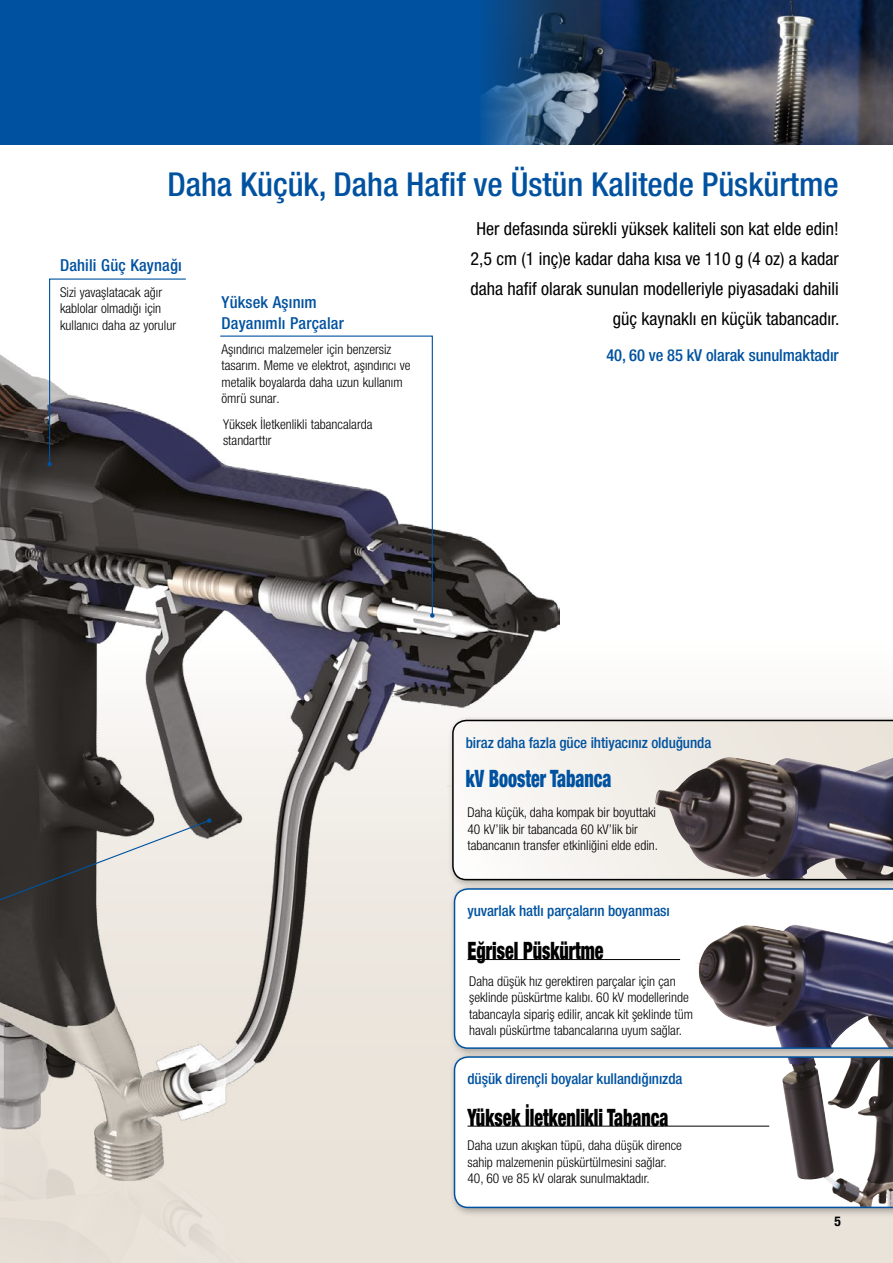
<style>
.page{position:relative;width:893px;height:1263px;background:#fff}
.page>*{position:absolute;margin:0;border:0;box-sizing:border-box;transform-origin:0 0}
.t1{font:500 condensed 33px "Helvetica Neue LTCE";color:#0052a0}
.t2{font:900 condensed 24px "Helvetica Neue LTCE";color:#000;scale:.75 1}
.t3{font:900 condensed 24px "Helvetica Neue LTCE";color:#0052a0;scale:.75 1}
.t4{font:condensed 18px/30px "Helvetica Neue LTCE";color:#000;text-align:right}
.t5{font:500 condensed 16.5px/21px "Helvetica Neue LTCE";letter-spacing:.01em;color:#0052a0}
.t6{font:500 condensed 15px "Helvetica Neue LTCE";letter-spacing:-.005em;color:#0052a0}
.t7{font:300 condensed 13.5px/16.5px "Helvetica Neue LTCE";color:#000}
.t8{font:700 condensed 13.5px "Helvetica Neue LT Std";color:#000}
</style>
<div class="page">
<div style="left:0;top:0;width:893px;height:145px;background:#0052a0"></div>
<svg style="left:560px;top:707px;width:333px;height:556px;background:#ebe5dd"></svg>
<img style="left:0;top:354px;width:560px;height:909px">
<hr style="left:447px;top:786px;width:181px;height:1px;background:#fff">
<div style="left:448px;top:715px;width:445px;height:174px;background:#000;opacity:.3"></div>
<svg style="left:452px;top:720px;width:441px;height:160px"></svg>
<div style="left:449px;top:884px;width:444px;height:174px;background:#000;opacity:.3"></div>
<svg style="left:454px;top:888px;width:439px;height:161px"></svg>
<div style="left:449px;top:1052px;width:444px;height:165px;background:#000;opacity:.3"></div>
<svg style="left:454px;top:1056px;width:439px;height:152px"></svg>
<img style="left:482px;top:0;width:411px;height:145px">
<hr style="left:467px;top:1126px;width:302px;height:1px;background:#000">
<hr style="left:467px;top:959px;width:213px;height:1px;background:#000">
<svg style="left:47px;top:278px;width:140px;height:188px"></svg>
<svg style="left:0;top:818px;width:212px;height:182px;background:#8f8b86"></svg>
<svg style="left:219px;top:335px;width:214px;height:282px"></svg>
<svg style="left:430px;top:613px;width:5px;height:5px"></svg>
<h1 class="t1" style="left:167px;top:165px;width:673px">Daha Küçük, Daha Hafif ve Üstün Kalitede Püskürtme</h1>
<h3 class="t4" style="left:470px;top:214px;width:370px">Her defasında sürekli yüksek kaliteli son kat elde edin!<br>2,5 cm (1 inç)e kadar daha kısa ve 110 g (4 oz) a kadar daha hafif olarak sunulan modelleriyle piyasadaki dahili güç kaynaklı en küçük tabancadır.</h3>
<p class="t5" style="left:606px;top:344px;width:234px">40, 60 ve 85 kV olarak sunulmaktadır</p>
<p class="t5" style="left:60px;top:255px;width:123px">Dahili Güç Kaynağı</p>
<p class="t7" style="left:60px;top:283px;width:118px">Sizi yavaşlatacak ağır kablolar olmadığı için kullanıcı daha az yorulur</p>
<p class="t5" style="left:222px;top:291px;width:124px">Yüksek Aşınım<br>Dayanımlı Parçalar</p>
<p class="t7" style="left:222px;top:341px;width:190px">Aşındırıcı malzemeler için benzersiz tasarım. Meme ve elektrot, aşındırıcı ve metalik boyalarda daha uzun kullanım ömrü sunar.</p>
<p class="t7" style="left:223px;top:415px;width:151px">Yüksek İletkenlikli tabancalarda standarttır</p>
<p class="t6" style="left:466px;top:734px;width:247px">biraz daha fazla güce ihtiyacınız olduğunda</p>
<h2 class="t3" style="left:466px;top:763px;width:196px">kV Booster Tabanca</h2>
<p class="t7" style="left:467px;top:804px;width:192px">Daha küçük, daha kompak bir boyuttaki<br>40 kV’lik bir tabancada 60 kV’lik bir tabancanın transfer etkinliğini elde edin.</p>
<p class="t6" style="left:467px;top:902px;width:204px">yuvarlak hatlı parçaların boyanması</p>
<h2 class="t2" style="left:467px;top:936px;width:183px">Eğrisel Püskürtme</h2>
<p class="t7" style="left:469px;top:973px;width:225px">Daha düşük hız gerektiren parçalar için çan şeklinde püskürtme kalıbı. 60 kV modellerinde tabancayla sipariş edilir, ancak kit şeklinde tüm havalı püskürtme tabancalarına uyum sağlar.</p>
<p class="t6" style="left:467px;top:1069px;width:216px">düşük dirençli boyalar kullandığınızda</p>
<h2 class="t2" style="left:467px;top:1102px;width:270px">Yüksek İletkenlikli Tabanca</h2>
<p class="t7" style="left:467px;top:1137px;width:216px">Daha uzun akışkan tüpü, daha düşük dirence sahip malzemenin püskürtülmesini sağlar.<br>40, 60 ve 85 kV olarak sunulmaktadır.</p>
<p class="t8" style="left:834px;top:1213px;width:8px">5</p>
</div>
